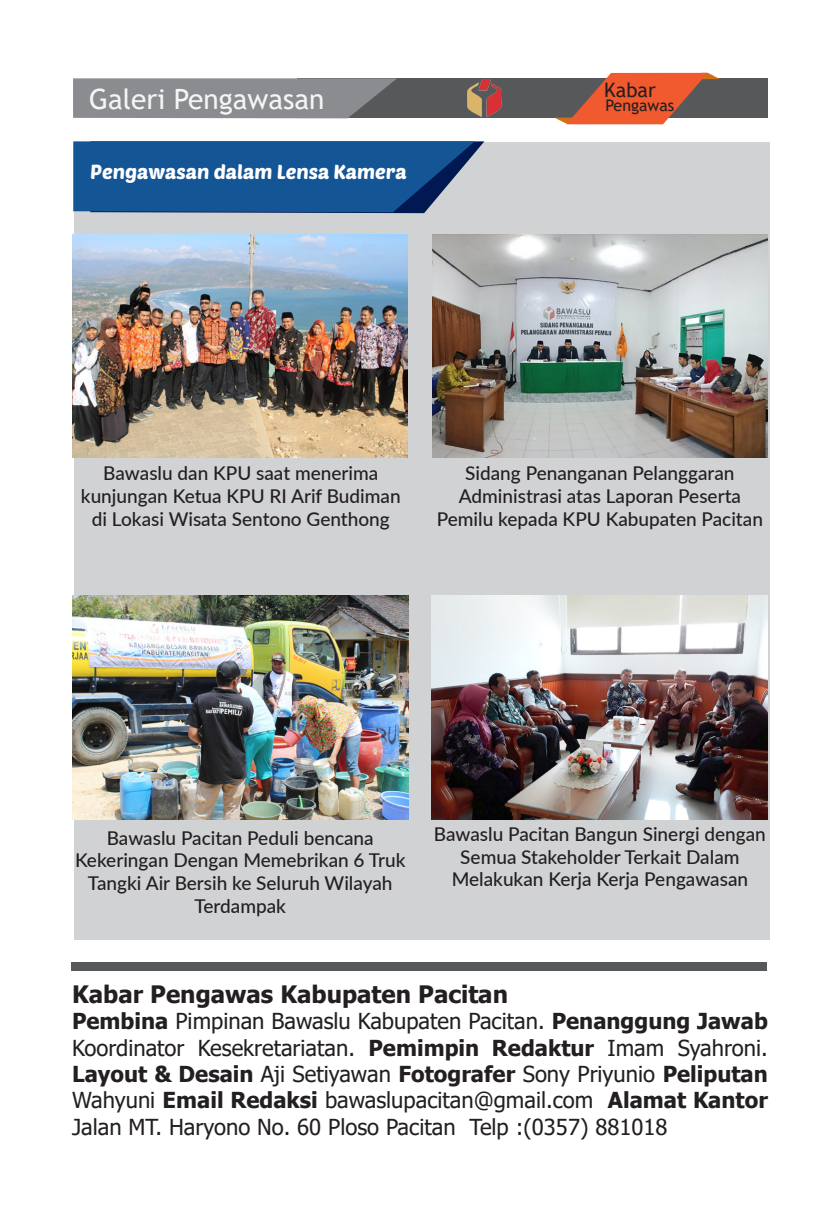
<style>
.page{position:relative;width:840px;height:1224px;background:#fff}
.page>*{position:absolute;margin:0;border:0;box-sizing:border-box;transform-origin:0 0}
.t1{font:28px "Trebuchet MS";color:#f5f5f6}
.t2{font:700 24px "Tahoma";color:#231f20}
.t3{font:22px/26.4px "Tahoma";color:#231f20;text-align:justify}
.t4{font:20px "Poetsen One";color:#fff}
.t5{font:20px "Trebuchet MS";color:#231f20}
.t6{font:500 19px/22.8px "Lato";color:#231f20;text-align:center}
.t7{font:16px "Trebuchet MS";color:#231f20}
.s1{font-weight:700}
</style>
<div class="page">
<div style="left:74px;top:142px;width:695px;height:798px;background:#d1d2d4"></div>
<div style="left:297px;top:78px;width:470px;height:40px;background:#57585a"></div>
<svg style="left:73px;top:78px;width:324px;height:40px;background:#87888b"></svg>
<svg style="left:554px;top:73px;width:165px;height:51px"></svg>
<div style="left:71px;top:963px;width:695px;height:8px;background:#57585a"></div>
<svg style="left:73px;top:141px;width:411px;height:72px;background:#215b96"></svg>
<img style="left:467px;top:80px;width:33px;height:36px">
<img style="left:72px;top:234px;width:336px;height:224px">
<img style="left:432px;top:234px;width:335px;height:224px">
<img style="left:73px;top:596px;width:335px;height:224px">
<img style="left:431px;top:596px;width:335px;height:224px">
<p class="t5" style="left:604px;top:77px;width:53px">Kabar</p>
<p class="t1" style="left:89px;top:81px;width:236px">Galeri Pengawasan</p>
<p class="t7" style="left:605px;top:95px;width:70px">Pengawas</p>
<p class="t4" style="left:90px;top:159px;width:318px">Pengawasan dalam Lensa Kamera</p>
<p class="t6" style="left:81px;top:461px;width:321px">Bawaslu dan KPU saat menerima kunjungan Ketua KPU RI Arif Budiman</p>
<p class="t6" style="left:92px;top:507px;width:299px">di Lokasi Wisata Sentono Genthong</p>
<p class="t6" style="left:436px;top:461px;width:327px">Sidang Penanganan Pelanggaran<br>Administrasi atas Laporan Peserta<br>Pemilu kepada KPU Kabupaten Pacitan</p>
<p class="t6" style="left:75px;top:825px;width:332px">Bawaslu Pacitan Peduli bencana<br>Kekeringan Dengan Memebrikan 6 Truk<br>Tangki Air Bersih ke Seluruh Wilayah<br>Terdampak</p>
<p class="t6" style="left:433px;top:822px;width:333px">Bawaslu Pacitan Bangun Sinergi dengan<br>Semua Stakeholder Terkait Dalam<br>Melakukan Kerja Kerja Pengawasan</p>
<p class="t2" style="left:72px;top:977px;width:437px">Kabar Pengawas Kabupaten Pacitan</p>
<p class="t3" style="left:72px;top:1009px;width:697px"><span class="s1">Pembina</span> Pimpinan Bawaslu Kabupaten Pacitan. <span class="s1">Penanggung Jawab </span>Koordinator Kesekretariatan. <span class="s1">Pemimpin Redaktur</span> Imam Syahroni.<br><span class="s1">Layout &amp; Desain</span> Aji Setiyawan <span class="s1">Fotografer</span> Sony Priyunio <span class="s1">Peliputan </span>Wahyuni <span class="s1">Email Redaksi</span> bawaslupacitan@gmail.com <span class="s1">Alamat Kantor </span>Jalan MT. Haryono No. 60 Ploso Pacitan Telp :(0357) 881018</p>
</div>
